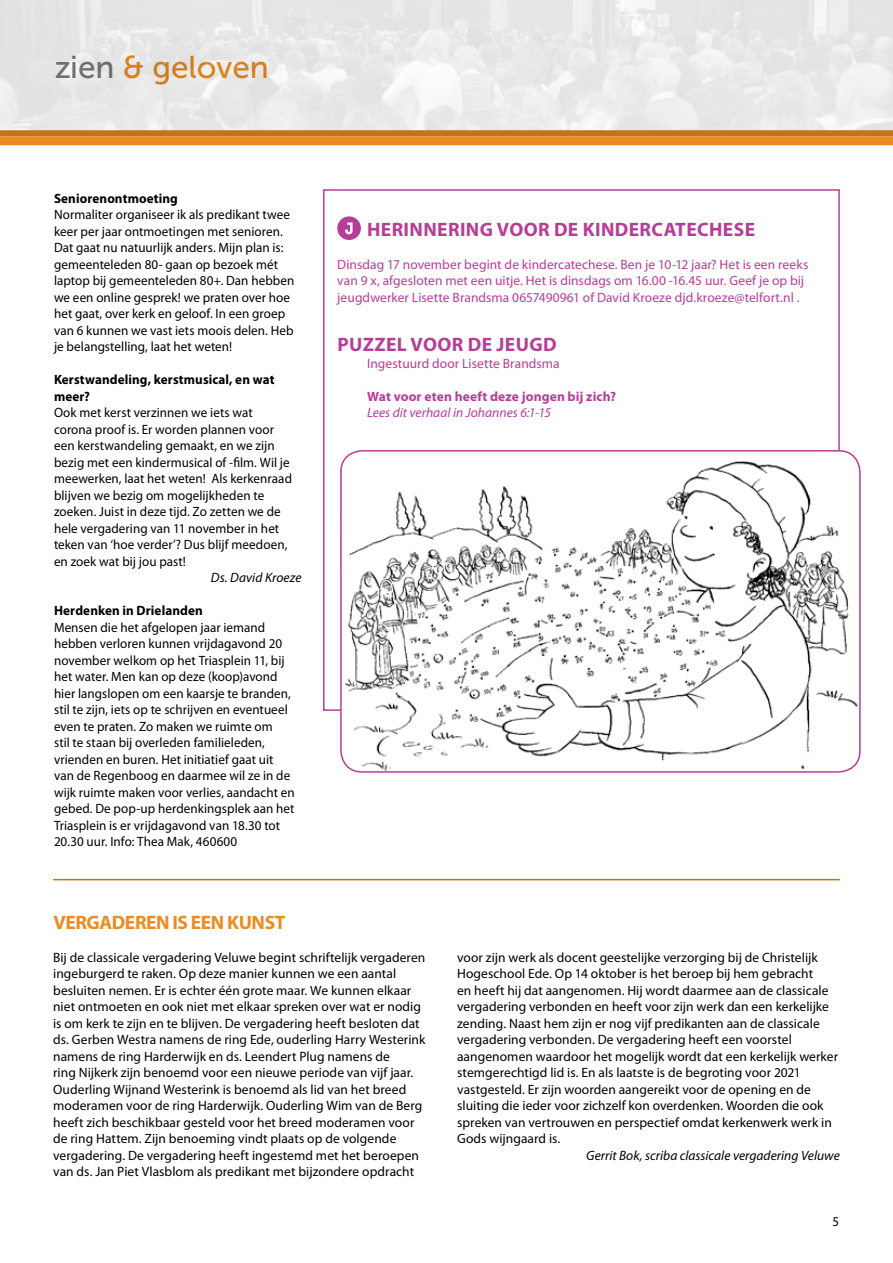
<style>
.page{position:relative;width:893px;height:1263px;background:#fff}
.page>*{position:absolute;margin:0;border:0;box-sizing:border-box;transform-origin:0 0}
.t1{font:31.5px "Museo Sans 500";color:#eb8c23}
.t2{font:700 19.5px "Myriad Pro";letter-spacing:.02em;color:#b63e97}
.t3{font:700 19.5px "Myriad Pro";letter-spacing:-.02em;color:#eb8c23}
.t4{font:13.5px/16.5px "Myriad Pro";letter-spacing:.005em;color:#000}
.t5{font:13.5px/16.5px "Myriad Pro";letter-spacing:.005em;color:#b63e97}
.t6{font:700 13.5px/16.5px "Myriad Pro";letter-spacing:.01em;color:#000}
.t7{font:italic 13.5px "Myriad Pro";color:#000}
.t8{font:700 13.5px "Myriad Pro";letter-spacing:.01em;color:#b63e97}
.t9{font:italic 13.5px "Myriad Pro";color:#b63e97}
.t10{font:13.5px "Myriad Pro";letter-spacing:.005em;color:#000;scale:.95 1}
.s1{color:#77787b}
</style>
<div class="page">
<div style="left:0;top:130px;width:893px;height:6px;background:#c2741b"></div>
<div style="left:0;top:136px;width:893px;height:9px;background:#eb8c23"></div>
<hr style="left:53px;top:879px;width:787px;height:1px;background:#c2741b">
<svg style="left:337px;top:216px;width:24px;height:24px"></svg>
<img style="left:341px;top:451px;width:517px;height:319px">
<div style="left:340px;top:450px;width:521px;height:323px;border:2px solid #b63e97;border-radius:21px"></div>
<h1 class="t1" style="left:54px;top:50px;width:216px"><span class="s1">zien</span> &amp; geloven</h1>
<p class="t6" style="left:54px;top:189px;width:125px">Seniorenontmoeting</p>
<p class="t4" style="left:54px;top:206px;width:242px">Normaliter organiseer ik als predikant twee keer per jaar ontmoetingen met senioren.<br>Dat gaat nu natuurlijk anders. Mijn plan is: gemeenteleden 80- gaan op bezoek mét laptop bij gemeenteleden 80+. Dan hebben we een online gesprek! we praten over hoe het gaat, over kerk en geloof. In een groep van 6 kunnen we vast iets moois delen. Heb je belangstelling, laat het weten!</p>
<p class="t6" style="left:54px;top:371px;width:222px">Kerstwandeling, kerstmusical, en wat meer?</p>
<p class="t4" style="left:54px;top:404px;width:240px">Ook met kerst verzinnen we iets wat corona proof is. Er worden plannen voor een kerstwandeling gemaakt, en we zijn bezig met een kindermusical of -film. Wil je meewerken, laat het weten! Als kerkenraad blijven we bezig om mogelijkheden te zoeken. Juist in deze tijd. Zo zetten we de hele vergadering van 11 november in het teken van ‘hoe verder’? Dus blijf meedoen, en zoek wat bij jou past!</p>
<p class="t7" style="left:211px;top:569px;width:92px">Ds. David Kroeze</p>
<p class="t6" style="left:54px;top:602px;width:150px">Herdenken in Drielanden</p>
<p class="t4" style="left:54px;top:619px;width:242px">Mensen die het afgelopen jaar iemand hebben verloren kunnen vrijdagavond 20 november welkom op het Triasplein 11, bij het water. Men kan op deze (koop)avond hier langslopen om een kaarsje te branden, stil te zijn, iets op te schrijven en eventueel even te praten. Zo maken we ruimte om<br>stil te staan bij overleden familieleden, vrienden en buren. Het initiatief gaat uit van de Regenboog en daarmee wil ze in de wijk ruimte maken voor verlies, aandacht en gebed. De pop-up herdenkingsplek aan het Triasplein is er vrijdagavond van 18.30 tot 20.30 uur. Info: Thea Mak, 460600</p>
<h2 class="t2" style="left:367px;top:216px;width:387px">Herinnering voor de kindercatechese</h2>
<p class="t5" style="left:337px;top:256px;width:473px">Dinsdag 17 november begint de kindercatechese. Ben je 10-12 jaar? Het is een reeks van 9 x, afgesloten met een uitje. Het is dinsdags om 16.00 -16.45 uur. Geef je op bij jeugdwerker Lisette Brandsma 0657490961 of David Kroeze djd.kroeze@telfort.nl .</p>
<h2 class="t2" style="left:337px;top:332px;width:221px">Puzzel voor de jeugd</h2>
<p class="t5" style="left:367px;top:355px;width:194px">Ingestuurd door Lisette Brandsma</p>
<p class="t8" style="left:367px;top:387px;width:251px">Wat voor eten heeft deze jongen bij zich?</p>
<p class="t9" style="left:367px;top:404px;width:185px">Lees dit verhaal in Johannes 6:1-15</p>
<h2 class="t3" style="left:53px;top:909px;width:234px">Vergaderen is een kunst</h2>
<p class="t4" style="left:53px;top:949px;width:374px">Bij de classicale vergadering Veluwe begint schriftelijk vergaderen ingeburgerd te raken. Op deze manier kunnen we een aantal besluiten nemen. Er is echter één grote maar. We kunnen elkaar niet ontmoeten en ook niet met elkaar spreken over wat er nodig is om kerk te zijn en te blijven. De vergadering heeft besloten dat ds. Gerben Westra namens de ring Ede, ouderling Harry Westerink namens de ring Harderwijk en ds. Leendert Plug namens de<br>ring Nijkerk zijn benoemd voor een nieuwe periode van vijf jaar.<br>Ouderling Wijnand Westerink is benoemd als lid van het breed moderamen voor de ring Harderwijk. Ouderling Wim van de Berg heeft zich beschikbaar gesteld voor het breed moderamen voor de ring Hattem. Zijn benoeming vindt plaats op de volgende vergadering. De vergadering heeft ingestemd met het beroepen van ds. Jan Piet Vlasblom als predikant met bijzondere opdracht</p>
<p class="t4" style="left:457px;top:948px;width:382px">voor zijn werk als docent geestelijke verzorging bij de Christelijk Hogeschool Ede. Op 14 oktober is het beroep bij hem gebracht<br>en heeft hij dat aangenomen. Hij wordt daarmee aan de classicale vergadering verbonden en heeft voor zijn werk dan een kerkelijke zending. Naast hem zijn er nog vijf predikanten aan de classicale vergadering verbonden. De vergadering heeft een voorstel aangenomen waardoor het mogelijk wordt dat een kerkelijk werker stemgerechtigd lid is. En als laatste is de begroting voor 2021 vastgesteld. Er zijn woorden aangereikt voor de opening en de sluiting die ieder voor zichzelf kon overdenken. Woorden die ook spreken van vertrouwen en perspectief omdat kerkenwerk werk in Gods wijngaard is.</p>
<p class="t7" style="left:586px;top:1147px;width:255px">Gerrit Bok, scriba classicale vergadering Veluwe</p>
<p class="t10" style="left:832px;top:1213px;width:8px">5</p>
</div>
